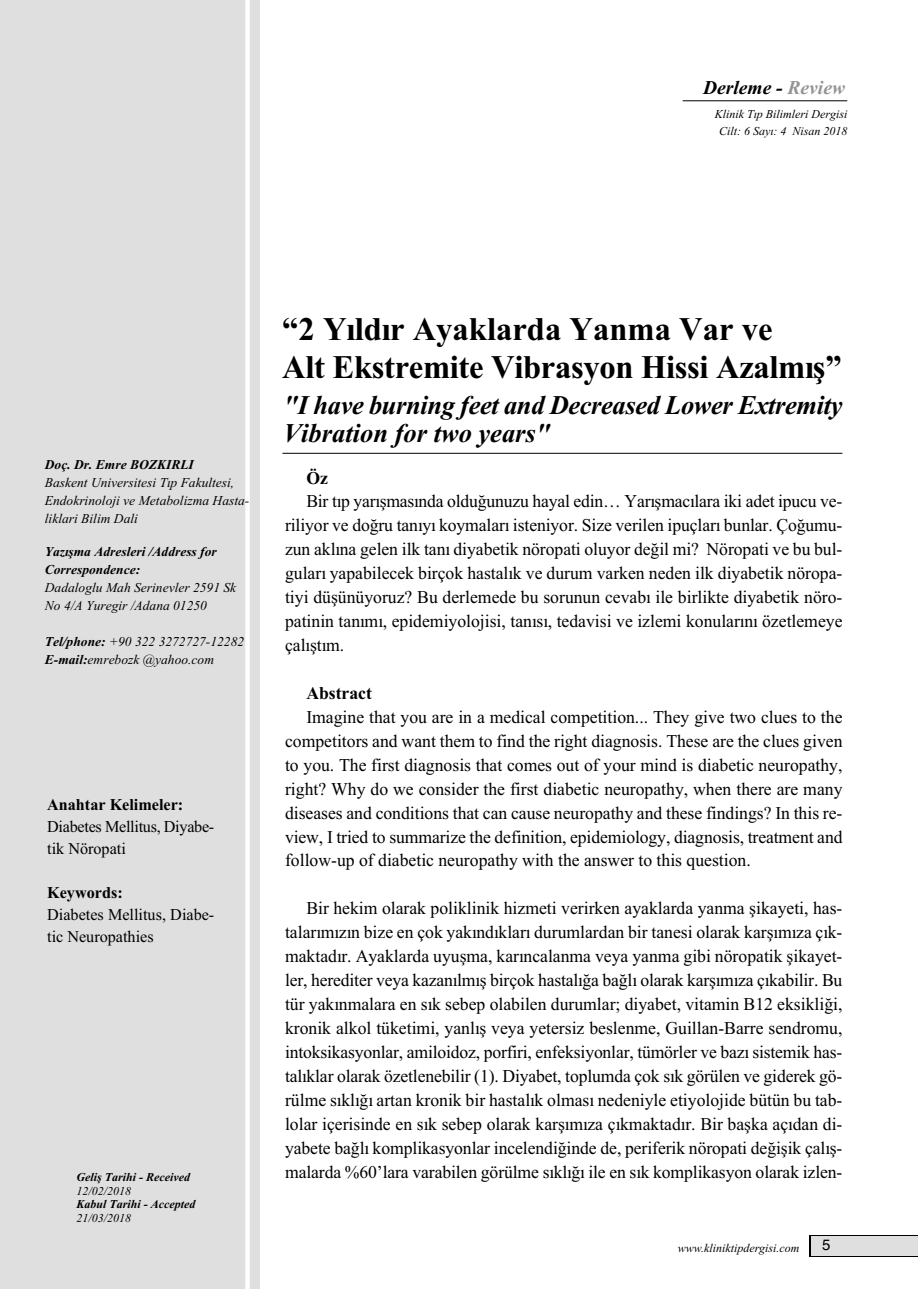
<style>
.page{position:relative;width:919px;height:1289px;background:#fff}
.page>*{position:absolute;margin:0;border:0;box-sizing:border-box;transform-origin:0 0}
.t1{font:700 33px/37.5px "Times New Roman";letter-spacing:-.01em;color:#000}
.t2{font:italic 700 27px/28.5px "Times New Roman";letter-spacing:-.015em;color:#000}
.t3{font:italic 700 19.5px "Times New Roman";color:#000}
.t4{font:18px/23.9px "Times New Roman";color:#000;text-align:justify}
.t5{font:700 18px "Times New Roman";color:#000}
.t6{font:16.5px/21.9px "Times New Roman";color:#000}
.t7{font:700 16.5px "Times New Roman";color:#000}
.t8{font:15px "Helvetica";color:#000}
.t9{font:italic 13.5px/18px "Times New Roman";color:#000}
.t10{font:italic 700 13.5px/18px "Times New Roman";color:#000}
.t11{font:italic 12px/16.6px "Times New Roman";color:#000;text-align:center}
.t12{font:italic 700 12px "Times New Roman";color:#000}
.t13{font:italic 12px "Times New Roman";color:#000}
.s1{color:#949494}
.s2{font-weight:700}
</style>
<div class="page">
<div style="left:0;top:0;width:260px;height:1288px;background:#dfdfdf"></div>
<hr style="left:282px;top:453px;width:560px;height:1px;background:#000">
<hr style="left:682px;top:100px;width:165px;height:1px;background:#000">
<div style="left:245px;top:0;width:5px;height:1288px;background:#fff"></div>
<div style="left:809px;top:1235px;width:108px;height:21px;background:#000"></div>
<div style="left:811px;top:1235px;width:106px;height:20px;background:#dfdfdf"></div>
<p class="t3" style="left:703px;top:81px;width:143px">Derleme - <span class="s1">Review</span></p>
<p class="t11" style="left:714px;top:107px;width:134px">Klinik Tıp Bilimleri Dergisi<br>Cilt: 6 Sayı: 4 Nisan 2018</p>
<p class="t10" style="left:45px;top:457px;width:150px">Doç. Dr. Emre BOZKIRLI</p>
<p class="t9" style="left:45px;top:475px;width:206px">Baskent Universitesi Tıp Fakultesi,<br>Endokrinoloji ve Metabolizma Hasta&shy;liklari Bilim Dali</p>
<p class="t10" style="left:45px;top:544px;width:173px">Yazışma Adresleri /Address for<br>Correspondence:</p>
<p class="t9" style="left:45px;top:580px;width:193px">Dadaloglu Mah Serinevler 2591 Sk<br>No 4/A Yuregir /Adana 01250</p>
<p class="t9" style="left:45px;top:633px;width:201px"><span class="s2">Tel/phone:</span> +90 322 3272727-12282<br><span class="s2">E-mail:</span>emrebozk @yahoo.com</p>
<p class="t7" style="left:47px;top:799px;width:138px">Anahtar Kelimeler:</p>
<p class="t6" style="left:47px;top:817px;width:169px">Diabetes Mellitus, Diyabe&shy;tik Nöropati</p>
<p class="t7" style="left:47px;top:887px;width:77px">Keywords:</p>
<p class="t6" style="left:47px;top:905px;width:169px">Diabetes Mellitus, Diabe&shy;tic Neuropathies</p>
<p class="t12" style="left:77px;top:1173px;width:115px">Geliş Tarihi - Received</p>
<p class="t11" style="left:77px;top:1183px;width:56px">12/02/2018</p>
<p class="t12" style="left:77px;top:1200px;width:121px">Kabul Tarihi - Accepted</p>
<p class="t11" style="left:77px;top:1210px;width:56px">21/03/2018</p>
<h1 class="t1" style="left:282px;top:314px;width:561px">“2 Yıldır Ayaklarda Yanma Var ve<br>Alt Ekstremite Vibrasyon Hissi Azalmış”</h1>
<h2 class="t2" style="left:283px;top:393px;width:560px">"I have burning feet and Decreased Lower Extremity<br>Vibration for two years"</h2>
<p class="t5" style="left:306px;top:471px;width:23px">Öz</p>
<p class="t4" style="left:285px;top:491px;width:559px;text-indent:21px">Bir tıp yarışmasında olduğunuzu hayal edin… Yarışmacılara iki adet ipucu ve&shy;riliyor ve doğru tanıyı koymaları isteniyor. Size verilen ipuçları bunlar. Çoğumu&shy;zun aklına gelen ilk tanı diyabetik nöropati oluyor değil mi? Nöropati ve bu bul&shy;guları yapabilecek birçok hastalık ve durum varken neden ilk diyabetik nöropa&shy;tiyi düşünüyoruz? Bu derlemede bu sorunun cevabı ile birlikte diyabetik nöro&shy;patinin tanımı, epidemiyolojisi, tanısı, tedavisi ve izlemi konularını özetlemeye çalıştım.</p>
<p class="t5" style="left:306px;top:687px;width:67px">Abstract</p>
<p class="t4" style="left:285px;top:706px;width:559px;text-indent:21px">Imagine that you are in a medical competition... They give two clues to the competitors and want them to find the right diagnosis. These are the clues given to you. The first diagnosis that comes out of your mind is diabetic neuropathy, right? Why do we consider the first diabetic neuropathy, when there are many diseases and conditions that can cause neuropathy and these findings? In this re&shy;view, I tried to summarize the definition, epidemiology, diagnosis, treatment and follow-up of diabetic neuropathy with the answer to this question.</p>
<p class="t4" style="left:285px;top:898px;width:559px;text-indent:21px">Bir hekim olarak poliklinik hizmeti verirken ayaklarda yanma şikayeti, has&shy;talarımızın bize en çok yakındıkları durumlardan bir tanesi olarak karşımıza çık&shy;maktadır. Ayaklarda uyuşma, karıncalanma veya yanma gibi nöropatik şikayet&shy;ler, herediter veya kazanılmış birçok hastalığa bağlı olarak karşımıza çıkabilir. Bu tür yakınmalara en sık sebep olabilen durumlar; diyabet, vitamin B12 eksikliği, kronik alkol tüketimi, yanlış veya yetersiz beslenme, Guillan-Barre sendromu, intoksikasyonlar, amiloidoz, porfiri, enfeksiyonlar, tümörler ve bazı sistemik has&shy;talıklar olarak özetlenebilir (1). Diyabet, toplumda çok sık görülen ve giderek gö&shy;rülme sıklığı artan kronik bir hastalık olması nedeniyle etiyolojide bütün bu tab&shy;lolar içerisinde en sık sebep olarak karşımıza çıkmaktadır. Bir başka açıdan di&shy;yabete bağlı komplikasyonlar incelendiğinde de, periferik nöropati değişik çalış&shy;malarda %60’lara varabilen görülme sıklığı ile en sık komplikasyon olarak izlen-</p>
<p class="t13" style="left:678px;top:1243px;width:123px">www.kliniktipdergisi.com</p>
<p class="t8" style="left:822px;top:1239px;width:10px">5</p>
</div>
